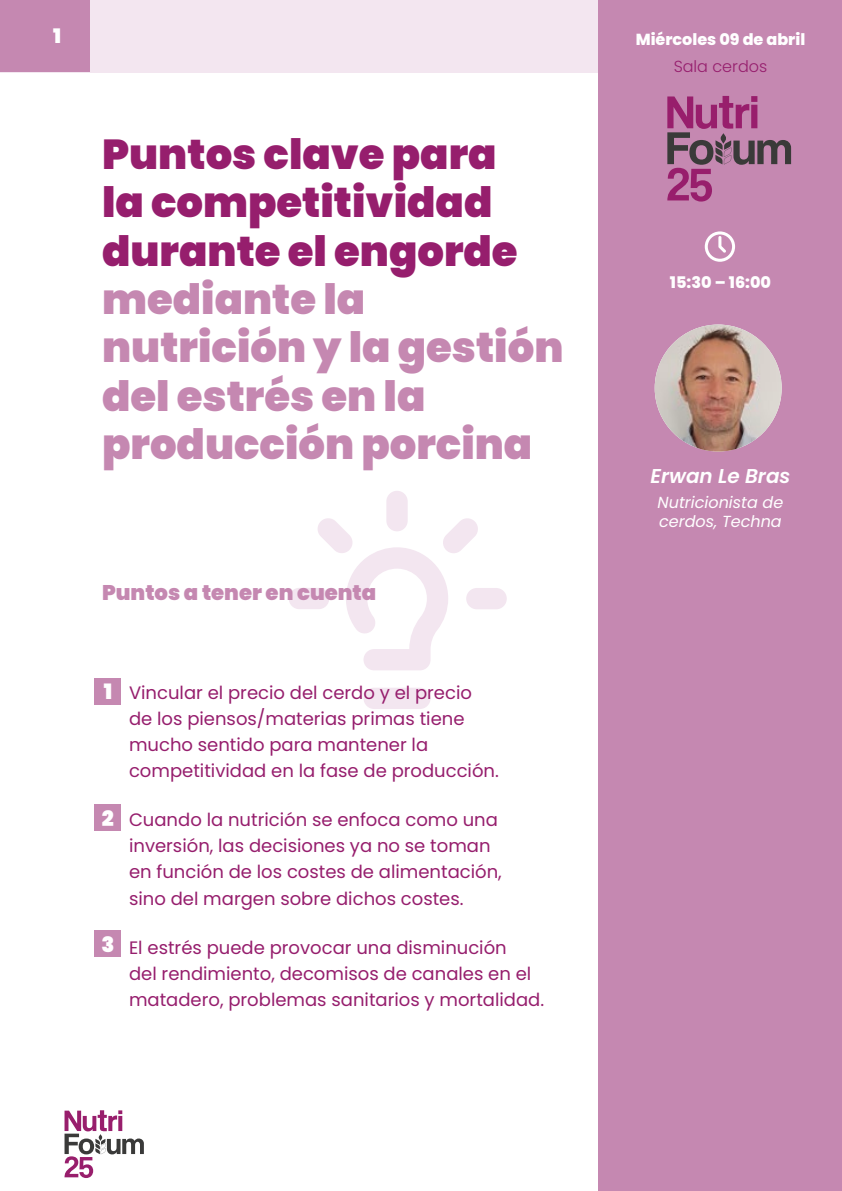
<style>
.page{position:relative;width:842px;height:1191px;background:#fff}
.page>*{position:absolute;margin:0;border:0;box-sizing:border-box;transform-origin:0 0}
._08_Titulo{font:900 41.8px/48.4px "Poppins";color:#c588b1}
._08_Titulo-2{font:900 41.8px/48.4px "Poppins";color:#961e6d}
._07_Subtitulo{font:900 21.2px "Poppins";color:#c588b1}
._07_Subtitulo-2{font:900 21.2px "Poppins";color:#fff}
.t1{font:italic 600 20px "Poppins";color:#fff}
.t2{font:900 20px "Poppins";color:#fff}
._01_Texto{font:18px/26.2px "Poppins";color:#961e6d}
.t3{font:800 16px "Poppins";color:#fff}
.t4{font:italic 16px/19.2px "Poppins";color:#fff}
.t5{font:300 16px "Poppins";color:#961e6d}
</style>
<div class="page">
<div style="left:289px;top:588px;width:40px;height:21px;background:#f3e6f0;border-radius:11px"></div>
<div style="left:466px;top:588px;width:41px;height:21px;background:#f3e6f0;border-radius:11px"></div>
<div style="left:386px;top:491px;width:22px;height:40px;background:#f3e6f0;border-radius:11px"></div>
<svg style="left:318px;top:518px;width:160px;height:152px"></svg>
<div style="left:363px;top:687px;width:68px;height:22px;background:#f3e6f0;border-radius:11px"></div>
<div style="left:95px;top:678px;width:26px;height:26px;background:#c588b1"></div>
<div style="left:95px;top:804px;width:26px;height:27px;background:#c588b1"></div>
<div style="left:95px;top:930px;width:26px;height:27px;background:#c588b1"></div>
<div style="left:0;top:0;width:842px;height:72px;background:#f3e6f0"></div>
<div style="left:599px;top:0;width:243px;height:1191px;background:#c588b1"></div>
<div style="left:0;top:0;width:89px;height:72px;background:#c588b1"></div>
<svg style="left:705px;top:231px;width:30px;height:31px"></svg>
<svg style="left:667px;top:96px;width:124px;height:105px"></svg>
<svg style="left:65px;top:1110px;width:79px;height:68px"></svg>
<img style="left:655px;top:324px;width:127px;height:127px;border-radius:63px">
<p class="t2" style="left:53px;top:24px;width:9px">1</p>
<p class="t3" style="left:636px;top:30px;width:171px">Miércoles 09 de abril</p>
<p class="_08_Titulo-2" style="left:102px;top:130px;width:417px">Puntos clave para la competitividad durante el engorde</p>
<p class="_08_Titulo" style="left:102px;top:275px;width:463px">mediante la nutrición y la gestión del estrés en la producción porcina</p>
<p class="_07_Subtitulo" style="left:102px;top:580px;width:276px">Puntos a tener en cuenta</p>
<p class="_07_Subtitulo-2" style="left:104px;top:679px;width:10px">1</p>
<p class="_07_Subtitulo-2" style="left:102px;top:806px;width:13px">2</p>
<p class="_07_Subtitulo-2" style="left:101px;top:932px;width:15px">3</p>
<p class="_01_Texto" style="left:129px;top:679px;width:371px">Vincular el precio del cerdo y el precio de los piensos/materias primas tiene mucho sentido para mantener la competitividad en la fase de producción.</p>
<p class="_01_Texto" style="left:129px;top:806px;width:374px">Cuando la nutrición se enfoca como una inversión, las decisiones ya no se toman en función de los costes de alimentación, sino del margen sobre dichos costes.</p>
<p class="_01_Texto" style="left:129px;top:934px;width:417px">El estrés puede provocar una disminución<br>del rendimiento, decomisos de canales en el matadero, problemas sanitarios y mortalidad.</p>
<p class="t5" style="left:674px;top:57px;width:95px">Sala cerdos</p>
<p class="t3" style="left:670px;top:273px;width:103px">15:30 – 16:00</p>
<p class="t1" style="left:650px;top:464px;width:142px">Erwan Le Bras</p>
<p class="t4" style="left:658px;top:492px;width:127px">Nutricionista de cerdos, Techna</p>
</div>
